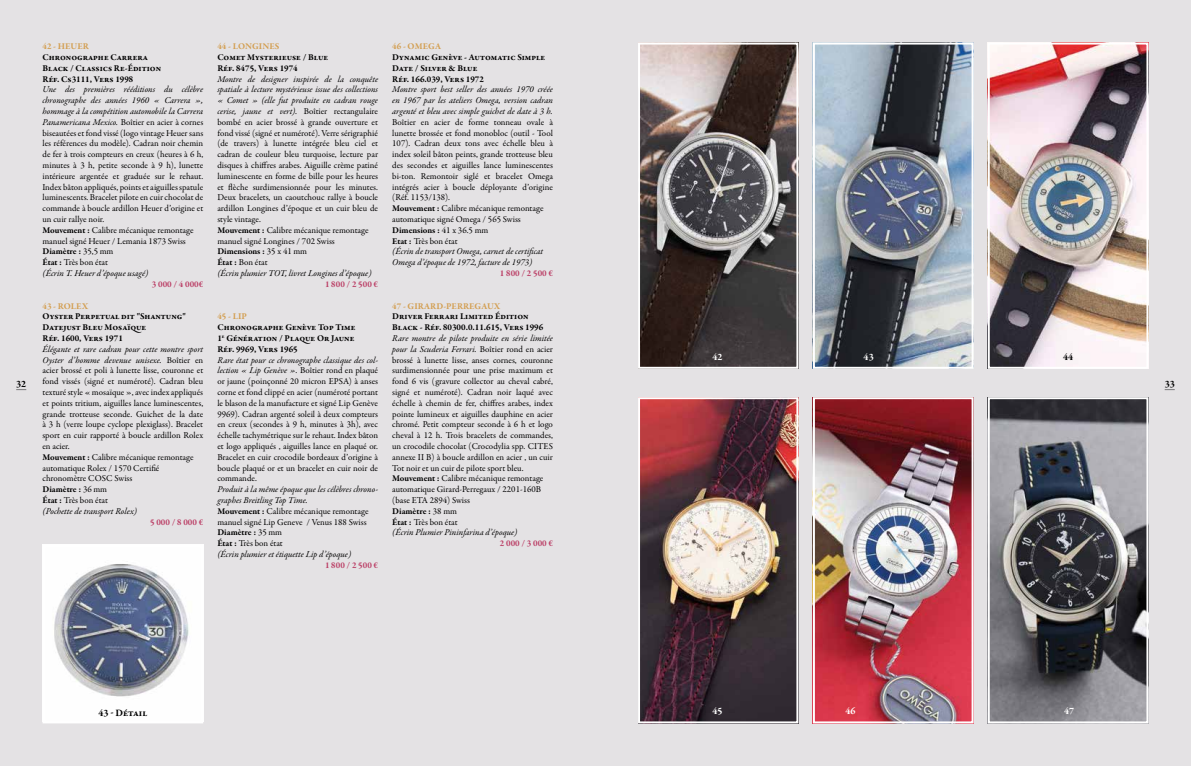
<style>
.page{position:relative;width:1191px;height:766px;background:#fff}
.page>*{position:absolute;margin:0;border:0;box-sizing:border-box;transform-origin:0 0}
.t1{font:700 10px "Garamond Premr Pro";color:#000}
.t2{font:700 10px "Garamond Premr Pro";color:#fff}
.t3{font:9px/10.8px "Garamond Premr Pro";color:#000}
.t4{font:700 9px/10.8px "Garamond Premr Pro";letter-spacing:-.005em;color:#000}
.t5{font:italic 9px/10.8px "Garamond Premr Pro";color:#000}
.t6{font:700 9px "Garamond Premr Pro";color:#d39f52}
.t7{font:700 9px "Garamond Premr Pro";color:#bb3f66}
.s1{font-style:italic}
.s2{font-weight:700}
.s3{font-weight:700;font-style:normal}
.s4{font-style:normal}
</style>
<div class="page">
<div style="left:0;top:0;width:1191px;height:765px;background:#e4e2e4"></div>
<img style="left:641px;top:46px;width:154px;height:320px">
<div style="left:638px;top:43px;width:160px;height:326px;border:2px solid #fff"></div>
<img style="left:816px;top:46px;width:154px;height:320px">
<div style="left:813px;top:43px;width:160px;height:326px;border:2px solid #fff"></div>
<img style="left:990px;top:46px;width:155px;height:320px">
<div style="left:987px;top:43px;width:161px;height:326px;border:2px solid #fff"></div>
<img style="left:641px;top:400px;width:154px;height:320px">
<div style="left:638px;top:397px;width:160px;height:326px;border:2px solid #fff"></div>
<img style="left:816px;top:400px;width:154px;height:320px">
<div style="left:813px;top:397px;width:160px;height:326px;border:2px solid #fff"></div>
<img style="left:990px;top:400px;width:155px;height:320px">
<div style="left:987px;top:397px;width:161px;height:326px;border:2px solid #fff"></div>
<img style="left:47px;top:549px;width:152px;height:170px">
<div style="left:43px;top:545px;width:160px;height:178px;border:3px solid #fff"></div>
<p class="t6" style="left:43px;top:41px;width:48px">42 - HEUER</p>
<p class="t4" style="left:43px;top:52px;width:120px">Chronographe Carrera<br>Black / Classics Re-Édition<br>Réf. Cs3111, Vers 1998</p>
<p class="t3" style="left:43px;top:84px;width:162px"><span class="s1">Une des premières rééditions du célèbre chronographe des années 1960 « Carrera », hommage à la compétition automobile la Carrera Panamericana Mexico.</span> Boîtier en acier à cornes biseautées et fond vissé (logo vintage Heuer sans les références du modèle). Cadran noir chemin de fer à trois compteurs en creux (heures à 6 h, minutes à 3 h, petite seconde à 9 h), lunette intérieure argentée et graduée sur le rehaut.<br>Index bâton appliqués, points et aiguilles spatule luminescents. Bracelet pilote en cuir chocolat de commande à boucle ardillon Heuer d’origine et un cuir rallye noir.<br><span class="s2">Mouvement :</span> Calibre mécanique remontage manuel signé Heuer / Lemania 1873 Swiss <span class="s2">Diamètre :</span> 35,5 mm<br><span class="s2">État :</span> Très bon état<br><span class="s1">(Écrin T. Heuer d’époque usagé)</span></p>
<p class="t7" style="left:152px;top:278px;width:53px">3 000 / 4 000€</p>
<p class="t6" style="left:43px;top:300px;width:47px">43 - ROLEX</p>
<p class="t4" style="left:43px;top:311px;width:145px">Oyster Perpetual dit "Shantung"<br>Datejust Bleu Mosaïque<br>Réf. 1600, Vers 1971</p>
<p class="t3" style="left:43px;top:343px;width:162px"><span class="s1">Élégante et rare cadran pour cette montre sport Oyster d’homme devenue unisexe.</span> Boîtier en acier brossé et poli à lunette lisse, couronne et fond vissés (signé et numéroté). Cadran bleu texturé style « mosaïque », avec index appliqués et points tritium, aiguilles lance luminescentes, grande trotteuse seconde. Guichet de la date à 3 h (verre loupe cyclope plexiglass). Bracelet sport en cuir rapporté à boucle ardillon Rolex en acier.<br><span class="s2">Mouvement :</span> Calibre mécanique remontage automatique Rolex / 1570 Certifié chronomètre COSC Swiss<br><span class="s2">Diamètre :</span> 36 mm<br><span class="s2">État :</span> Très bon état<br><span class="s1">(Pochette de transport Rolex)</span></p>
<p class="t7" style="left:150px;top:516px;width:55px">5 000 / 8 000 €</p>
<p class="t6" style="left:392px;top:41px;width:50px">46 - OMEGA</p>
<p class="t4" style="left:392px;top:52px;width:154px">Dynamic Genève - Automatic Simple<br>Date / Silver &amp; Blue<br>Réf. 166.039, Vers 1972</p>
<p class="t5" style="left:392px;top:84px;width:162px;text-align:justify">Montre sport best seller des années 1970 créée en 1967 par les ateliers Omega, version cadran argenté et bleu avec simple guichet de date à 3 h.</p>
<p class="t3" style="left:392px;top:117px;width:162px">Boîtier en acier de forme tonneau ovale à lunette brossée et fond monobloc (outil - Tool 107). Cadran deux tons avec échelle bleu à index soleil bâton peints, grande trotteuse bleu des secondes et aiguilles lance luminescentes bi-ton. Remontoir siglé et bracelet Omega intégrés acier à boucle déployante d’origine (Réf. 1153/138).<br><span class="s2">Mouvement :</span> Calibre mécanique remontage automatique signé Omega / 565 Swiss <span class="s2">Dimensions :</span> 41 x 36.5 mm<br><span class="s2">Etat :</span> Très bon état<br><span class="s1">(Écrin de transport Omega, carnet de certificat Omega d’époque de 1972, facture de 1973)</span></p>
<p class="t7" style="left:500px;top:267px;width:55px">1 800 / 2 500 €</p>
<p class="t6" style="left:392px;top:300px;width:110px">47 - GIRARD-PERREGAUX</p>
<p class="t4" style="left:392px;top:311px;width:153px">Driver Ferrari Limited Édition<br>Black - Réf. 80300.0.11.615, Vers 1996</p>
<p class="t3" style="left:392px;top:333px;width:162px"><span class="s1">Rare montre de pilote produite en série limitée pour la Scuderia Ferrari.</span> Boîtier rond en acier brossé à lunette lisse, anses cornes, couronne surdimensionnée pour une prise maximum et fond 6 vis (gravure collector au cheval cabré, signé et numéroté). Cadran noir laqué avec échelle à chemin de fer, chiffres arabes, index pointe lumineux et aiguilles dauphine en acier chromé. Petit compteur seconde à 6 h et logo cheval à 12 h. Trois bracelets de commandes, un crocodile chocolat (Crocodylia spp. CITES annexe II B) à boucle ardillon en acier , un cuir Tot noir et un cuir de pilote sport bleu.<br><span class="s2">Mouvement :</span> Calibre mécanique remontage automatique Girard-Perregaux / 2201-160B (base ETA 2894) Swiss<br><span class="s2">Diamètre :</span> 38 mm<br><span class="s2">État :</span> Très bon état<br><span class="s1">(Écrin Plumier Pininfarina d’époque)</span></p>
<p class="t7" style="left:500px;top:537px;width:55px">2 000 / 3 000 €</p>
<p class="t6" style="left:217px;top:41px;width:64px">44 - LONGINES</p>
<p class="t4" style="left:217px;top:52px;width:112px">Comet Mysterieuse / Blue<br>Réf. 8475, Vers 1974</p>
<p class="t3" style="left:217px;top:73px;width:162px"><span class="s1">Montre de designer inspirée de la conquête spatiale à lecture mystérieuse issue des collections « Comet » (elle fut produite en cadran rouge cerise, jaune et vert).</span> Boîtier rectangulaire bombé en acier brossé à grande ouverture et fond vissé (signé et numéroté). Verre sérigraphié (de travers) à lunette intégrée bleu ciel et cadran de couleur bleu turquoise, lecture par disques à chiffres arabes. Aiguille crème patiné luminescente en forme de bille pour les heures et flèche surdimensionnée pour les minutes.<br>Deux bracelets, un caoutchouc rallye à boucle ardillon Longines d’époque et un cuir bleu de style vintage.<br><span class="s2">Mouvement :</span> Calibre mécanique remontage manuel signé Longines / 702 Swiss <span class="s2">Dimensions :</span> 35 x 41 mm<br><span class="s2">État :</span> Bon état<br><span class="s1">(Écrin plumier TOT, livret Longines d’époque)</span></p>
<p class="t7" style="left:325px;top:278px;width:55px">1 800 / 2 500 €</p>
<p class="t6" style="left:217px;top:311px;width:31px">45 - LIP</p>
<p class="t4" style="left:217px;top:322px;width:140px">Chronographe Genève Top Time<br>1<sup>e</sup> Génération / Plaque Or Jaune<br>Réf. 9969, Vers 1965</p>
<p class="t3" style="left:217px;top:354px;width:162px;text-align:justify"><span class="s1">Rare état pour ce chronographe classique des col&shy;lection « Lip Genève ».</span> Boîtier rond en plaqué or jaune (poinçonné 20 micron EPSA) à anses corne et fond clippé en acier (numéroté portant le blason de la manufacture et signé Lip Genève 9969). Cadran argenté soleil à deux compteurs en creux (secondes à 9 h, minutes à 3h), avec échelle tachymétrique sur le rehaut. Index bâton et logo appliqués , aiguilles lance en plaqué or.<br>Bracelet en cuir crocodile bordeaux d’origine à boucle plaqué or et un bracelet en cuir noir de commande.</p>
<p class="t5" style="left:217px;top:484px;width:162px">Produit à la même époque que les célèbres chrono&shy;graphes Breitling Top Time.<br><span class="s3">Mouvement :</span> <span class="s4">Calibre mécanique remontage manuel signé Lip Geneve / Venus 188 Swiss </span><span class="s3">Diamètre :</span> <span class="s4">35 mm<br></span><span class="s3">État :</span> <span class="s4">Très bon état<br></span>(Écrin plumier et étiquette Lip d’époque)</p>
<p class="t7" style="left:325px;top:559px;width:55px">1 800 / 2 500 €</p>
<p class="t2" style="left:712px;top:350px;width:12px">42</p>
<p class="t2" style="left:863px;top:350px;width:12px">43</p>
<p class="t1" style="left:1063px;top:350px;width:12px">44</p>
<p class="t1" style="left:16px;top:377px;width:12px">32</p>
<p class="t1" style="left:1164px;top:377px;width:12px">33</p>
<p class="t1" style="left:98px;top:706px;width:50px">43 - Détail</p>
<p class="t2" style="left:712px;top:704px;width:12px">45</p>
<p class="t2" style="left:845px;top:704px;width:12px">46</p>
<p class="t2" style="left:1064px;top:704px;width:12px">47</p>
</div>
